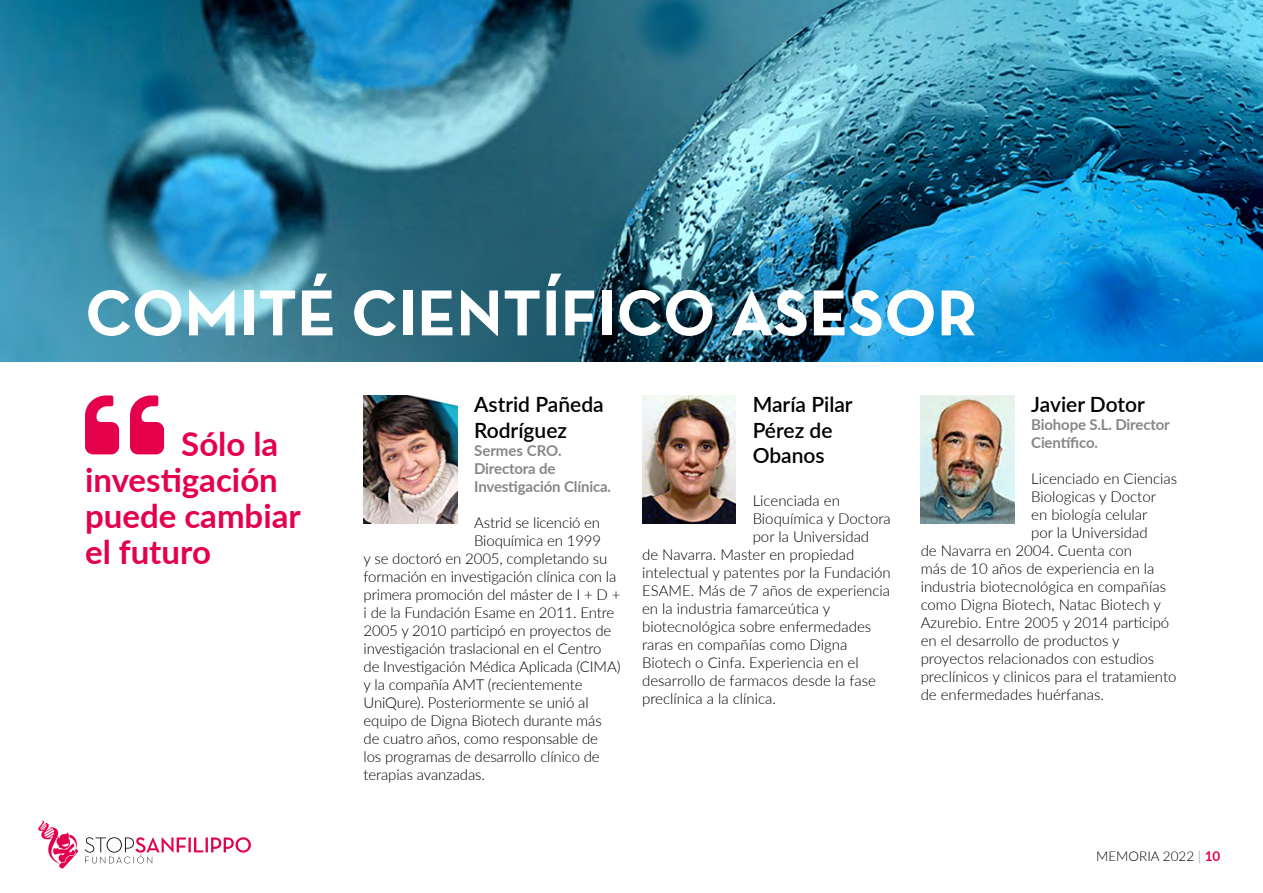
<style>
.page{position:relative;width:1263px;height:893px;background:#fff}
.page>*{position:absolute;margin:0;border:0;box-sizing:border-box;transform-origin:0 0}
.t1{font:700 66px "Neutra Text";color:#fff}
.t2{font:700 33px/36px "Lato";color:#e5004b}
.t3{font:600 21px/25.2px "Lato";color:#000}
.t4{font:300 15px "Lato";color:#000}
.t5{font:700 15px/18px "Lato";letter-spacing:-.01em;color:#878787}
.t6{font:300 13.5px "Lato";color:#000}
.s1{color:#878787}
.s2{font-weight:700;color:#e5004b}
</style>
<div class="page">
<svg style="left:85px;top:837px;width:166px;height:26px"></svg>
<svg style="left:38px;top:820px;width:40px;height:49px"></svg>
<img style="left:0;top:0;width:1263px;height:361px">
<img style="left:364px;top:395px;width:93px;height:128px">
<img style="left:642px;top:395px;width:94px;height:128px">
<img style="left:921px;top:395px;width:93px;height:128px">
<svg style="left:85px;top:395px;width:34px;height:59px"></svg>
<svg style="left:130px;top:395px;width:34px;height:59px"></svg>
<h1 class="t1" style="left:85px;top:272px;width:894px">COMITÉ CIENTÍFICO ASESOR</h1>
<h2 class="t2" style="left:85px;top:425px;width:217px;text-indent:96px">Sólo la investigación puede cambiar el futuro</h2>
<h3 class="t3" style="left:474px;top:391px;width:131px">Astrid Pañeda<br>Rodríguez</h3>
<p class="t5" style="left:474px;top:440px;width:138px">Sermes CRO.<br>Directora de<br>Investigación Clínica.</p>
<p class="t4" style="left:474px;top:512px;width:128px">Astrid se licenció en</p>
<p class="t4" style="left:474px;top:530px;width:129px">Bioquímica en 1999</p>
<p class="t4" style="left:364px;top:548px;width:245px">y se doctoró en 2005, completando su</p>
<p class="t4" style="left:364px;top:566px;width:254px">formación en investigación clínica con la</p>
<p class="t4" style="left:364px;top:584px;width:258px">primera promoción del máster de I + D +</p>
<p class="t4" style="left:364px;top:602px;width:252px">i de la Fundación Esame en 2011. Entre</p>
<p class="t4" style="left:364px;top:620px;width:249px">2005 y 2010 participó en proyectos de</p>
<p class="t4" style="left:364px;top:638px;width:239px">investigación traslacional en el Centro</p>
<p class="t4" style="left:364px;top:656px;width:258px">de Investigación Médica Aplicada (CIMA)</p>
<p class="t4" style="left:364px;top:674px;width:220px">y la compañía AMT (recientemente</p>
<p class="t4" style="left:364px;top:692px;width:227px">UniQure). Posteriormente se unió al</p>
<p class="t4" style="left:364px;top:710px;width:240px">equipo de Digna Biotech durante más</p>
<p class="t4" style="left:364px;top:728px;width:236px">de cuatro años, como responsable de</p>
<p class="t4" style="left:364px;top:746px;width:238px">los programas de desarrollo clínico de</p>
<p class="t4" style="left:364px;top:764px;width:123px">terapias avanzadas.</p>
<h3 class="t3" style="left:753px;top:391px;width:102px">María Pilar<br>Pérez de<br>Obanos</h3>
<p class="t4" style="left:753px;top:490px;width:89px">Licenciada en</p>
<p class="t4" style="left:753px;top:508px;width:140px">Bioquímica y Doctora</p>
<p class="t4" style="left:753px;top:526px;width:118px">por la Universidad</p>
<p class="t4" style="left:642px;top:544px;width:214px">de Navarra. Master en propiedad</p>
<p class="t4" style="left:642px;top:562px;width:250px">intelectual y patentes por la Fundación</p>
<p class="t4" style="left:642px;top:580px;width:249px">ESAME. Más de 7 años de experiencia</p>
<p class="t4" style="left:642px;top:598px;width:190px">en la industria famarceútica y</p>
<p class="t4" style="left:642px;top:616px;width:231px">biotecnológica sobre enfermedades</p>
<p class="t4" style="left:642px;top:634px;width:207px">raras en compañías como Digna</p>
<p class="t4" style="left:642px;top:652px;width:218px">Biotech o Cinfa. Experiencia en el</p>
<p class="t4" style="left:642px;top:670px;width:235px">desarrollo de farmacos desde la fase</p>
<p class="t4" style="left:642px;top:688px;width:135px">preclínica a la clínica.</p>
<h3 class="t3" style="left:1031px;top:391px;width:115px">Javier Dotor</h3>
<p class="t5" style="left:1031px;top:415px;width:140px">Biohope S.L. Director<br>Científico.</p>
<p class="t4" style="left:1031px;top:469px;width:147px">Licenciado en Ciencias</p>
<p class="t4" style="left:1031px;top:487px;width:126px">Biologicas y Doctor</p>
<p class="t4" style="left:1031px;top:505px;width:118px">en biología celular</p>
<p class="t4" style="left:1031px;top:523px;width:118px">por la Universidad</p>
<p class="t4" style="left:921px;top:541px;width:213px">de Navarra en 2004. Cuenta con</p>
<p class="t4" style="left:921px;top:559px;width:235px">más de 10 años de experiencia en la</p>
<p class="t4" style="left:921px;top:577px;width:247px">industria biotecnológica en compañías</p>
<p class="t4" style="left:921px;top:595px;width:242px">como Digna Biotech, Natac Biotech y</p>
<p class="t4" style="left:921px;top:613px;width:250px">Azurebio. Entre 2005 y 2014 participó</p>
<p class="t4" style="left:921px;top:631px;width:201px">en el desarrollo de productos y</p>
<p class="t4" style="left:921px;top:649px;width:235px">proyectos relacionados con estudios</p>
<p class="t4" style="left:921px;top:667px;width:257px">preclínicos y clinicos para el tratamiento</p>
<p class="t4" style="left:921px;top:685px;width:185px">de enfermedades huérfanas.</p>
<p class="t6" style="left:1096px;top:847px;width:126px">MEMORIA 2022 <span class="s1">|</span> <span class="s2">10</span></p>
</div>
